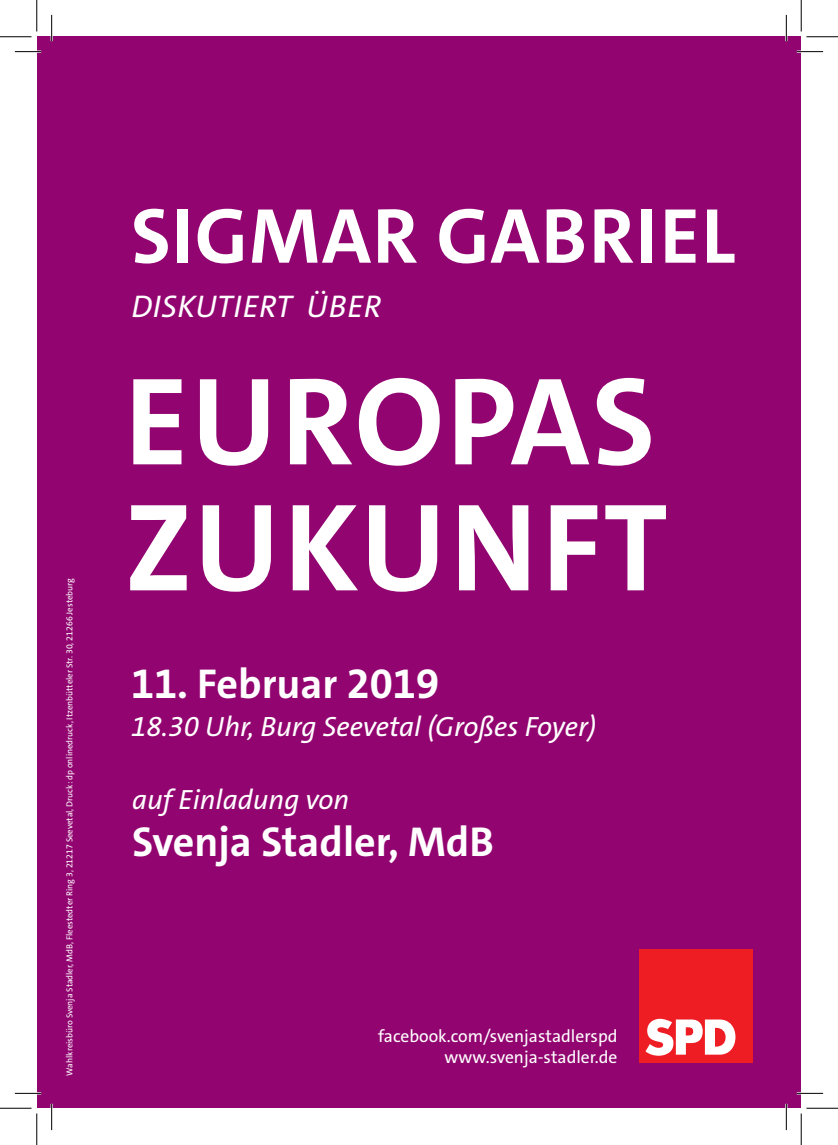
<style>
.page{position:relative;width:838px;height:1145px;background:#fff}
.page>*{position:absolute;margin:0;border:0;box-sizing:border-box;transform-origin:0 0}
.t1{font:700 126px/126px "SPD The Sans";letter-spacing:.02em;color:#fff}
.t2{font:700 78.75px "SPD The Sans";letter-spacing:.02em;color:#fff}
.t3{font:700 42px "SPD The Sans";color:#fff}
.t4{font:italic 31.5px "SPD The Sans";letter-spacing:.02em;color:#fff}
.t5{font:italic 28px "SPD The Sans";color:#fff}
.t6{font:17.5px/21px "SPD The Sans";color:#fff;text-align:right}
.t7{font:8.75px "SPD The Sans";color:#fff}
</style>
<div class="page">
<div style="left:38px;top:37px;width:763px;height:1071px;background:#920570"></div>
<div style="left:638px;top:949px;width:114px;height:114px;background:#ee1d23"></div>
<svg style="left:645px;top:1019px;width:90px;height:37px"></svg>
<hr style="left:15px;top:51px;width:26px;height:2px;background:#fff">
<hr style="left:796px;top:51px;width:27px;height:2px;background:#fff">
<hr style="left:15px;top:1092px;width:26px;height:2px;background:#fff">
<hr style="left:796px;top:1092px;width:27px;height:2px;background:#fff">
<hr style="left:51px;top:15px;width:2px;height:26px;background:#fff">
<hr style="left:51px;top:1104px;width:2px;height:26px;background:#fff">
<hr style="left:785px;top:15px;width:2px;height:26px;background:#fff">
<hr style="left:785px;top:1104px;width:2px;height:26px;background:#fff">
<svg style="left:15px;top:51px;width:26px;height:1px"></svg>
<svg style="left:796px;top:51px;width:27px;height:1px"></svg>
<svg style="left:15px;top:1093px;width:26px;height:1px"></svg>
<svg style="left:796px;top:1093px;width:27px;height:1px"></svg>
<svg style="left:51px;top:15px;width:1px;height:26px"></svg>
<svg style="left:51px;top:1104px;width:1px;height:26px"></svg>
<svg style="left:786px;top:15px;width:1px;height:26px"></svg>
<svg style="left:786px;top:1104px;width:1px;height:26px"></svg>
<hr style="left:0;top:36px;width:32px;height:1px;background:#000">
<hr style="left:806px;top:36px;width:31px;height:1px;background:#000">
<hr style="left:0;top:1108px;width:32px;height:1px;background:#000">
<hr style="left:806px;top:1108px;width:31px;height:1px;background:#000">
<hr style="left:36px;top:0;width:1px;height:31px;background:#000">
<hr style="left:36px;top:1113px;width:1px;height:32px;background:#000">
<hr style="left:800px;top:0;width:1px;height:31px;background:#000">
<hr style="left:800px;top:1113px;width:1px;height:32px;background:#000">
<p class="t7" style="left:64px;top:1076px;width:499px;rotate:-90deg">Wahlkreisbüro Svenja Stadler, MdB, Fleestedter Ring 3, 21217 Seevetal, Druck: dp onlinedruck, Itzenbütteler Str. 30, 21266 Jesteburg</p>
<h2 class="t2" style="left:131px;top:186px;width:605px">SIGMAR GABRIEL</h2>
<h3 class="t4" style="left:131px;top:286px;width:251px">DISKUTIERT ÜBER</h3>
<h1 class="t1" style="left:124px;top:360px;width:544px">EUROPAS<br>ZUKUNFT</h1>
<h3 class="t3" style="left:131px;top:657px;width:309px">11. Februar 2019</h3>
<h3 class="t5" style="left:131px;top:709px;width:466px">18.30 Uhr, Burg Seevetal (Großes Foyer)</h3>
<h3 class="t5" style="left:132px;top:782px;width:219px">auf Einladung von</h3>
<h3 class="t3" style="left:132px;top:815px;width:363px">Svenja Stadler, MdB</h3>
<h3 class="t6" style="left:378px;top:1026px;width:241px">facebook.com/svenjastadlerspd www.svenja-stadler.de</h3>
</div>
